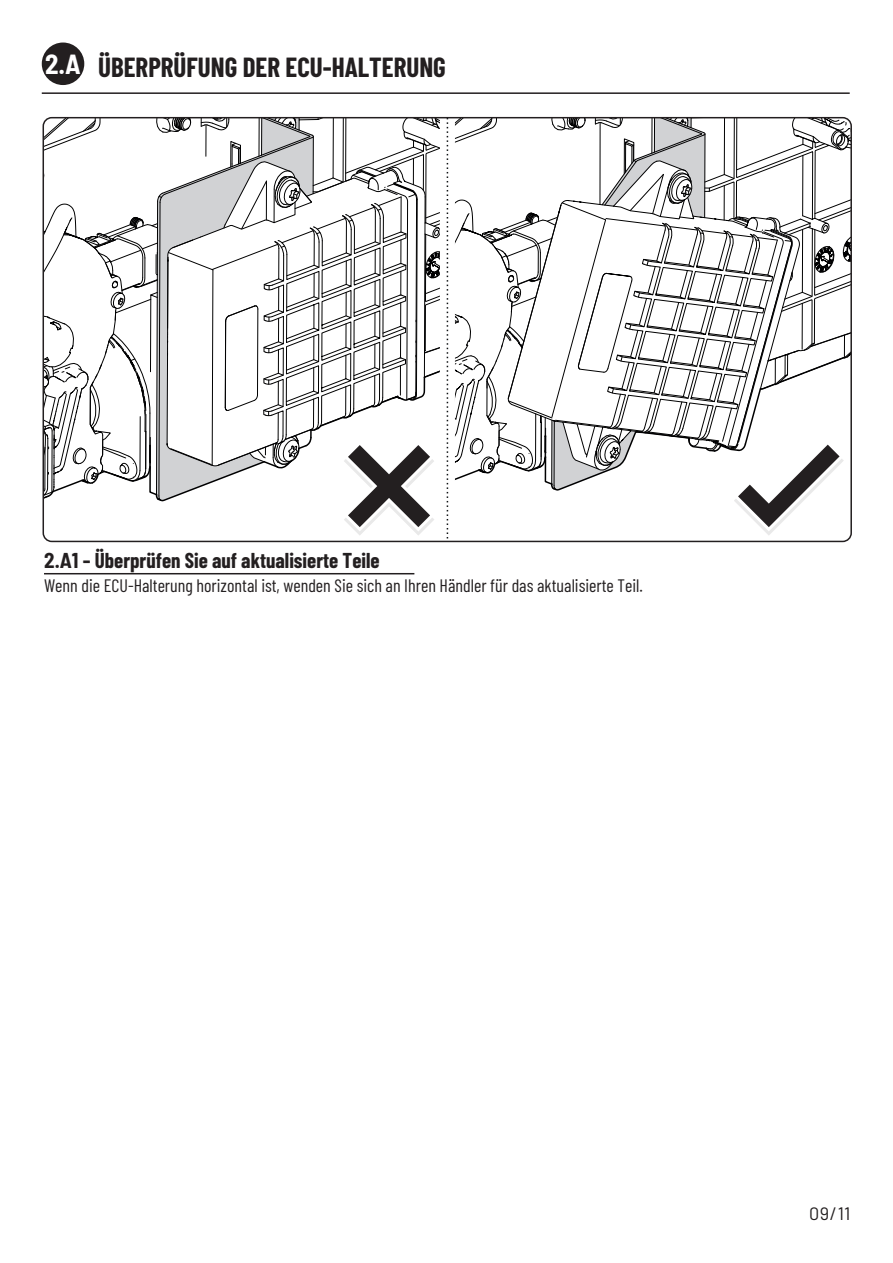
<style>
.page{position:relative;width:893px;height:1263px;background:#fff}
.page>*{position:absolute;margin:0;border:0;box-sizing:border-box;transform-origin:0 0}
.t1{font:700 27px "Barlow Condensed";color:#231f20}
.t2{font:700 semi-condensed 27px "Barlow";color:#fff}
.t3{font:700 21px "Barlow Condensed";color:#231f20}
.t4{font:18px "Barlow Condensed";color:#231f20}
.t5{font:18px "Barlow";color:#231f20}
.s1{font-style:inherit}
.s2{font-family:"Barlow";font-stretch:semi-condensed}
</style>
<div class="page">
<hr style="left:42px;top:92px;width:808px;height:2px;background:#231f20">
<hr style="left:44px;top:573px;width:370px;height:1px;background:#231f20">
<svg style="left:43px;top:118px;width:809px;height:424px"></svg>
<div style="left:43px;top:117px;width:809px;height:425px;border:2px solid #231f20;border-radius:9px"></div>
<div style="left:42px;top:43px;width:42px;height:42px;background:#231f20;border-radius:50%"></div>
<p class="t2" style="left:45px;top:45px;width:37px">2.A</p>
<p class="t1" style="left:98px;top:49px;width:349px">ÜBERPRÜFUNG <span class="s1">DER</span> ECU-HALTERUNG</p>
<p class="t3" style="left:44px;top:545px;width:337px"><span class="s2">2.A1 -</span> Überprüfen Sie auf aktualisierte Teile</p>
<p class="t4" style="left:44px;top:573px;width:600px">Wenn die ECU-Halterung horizontal ist, wenden Sie sich an Ihren Händler für das aktualisierte Teil.</p>
<p class="t5" style="left:809px;top:1201px;width:43px">09/11</p>
</div>
